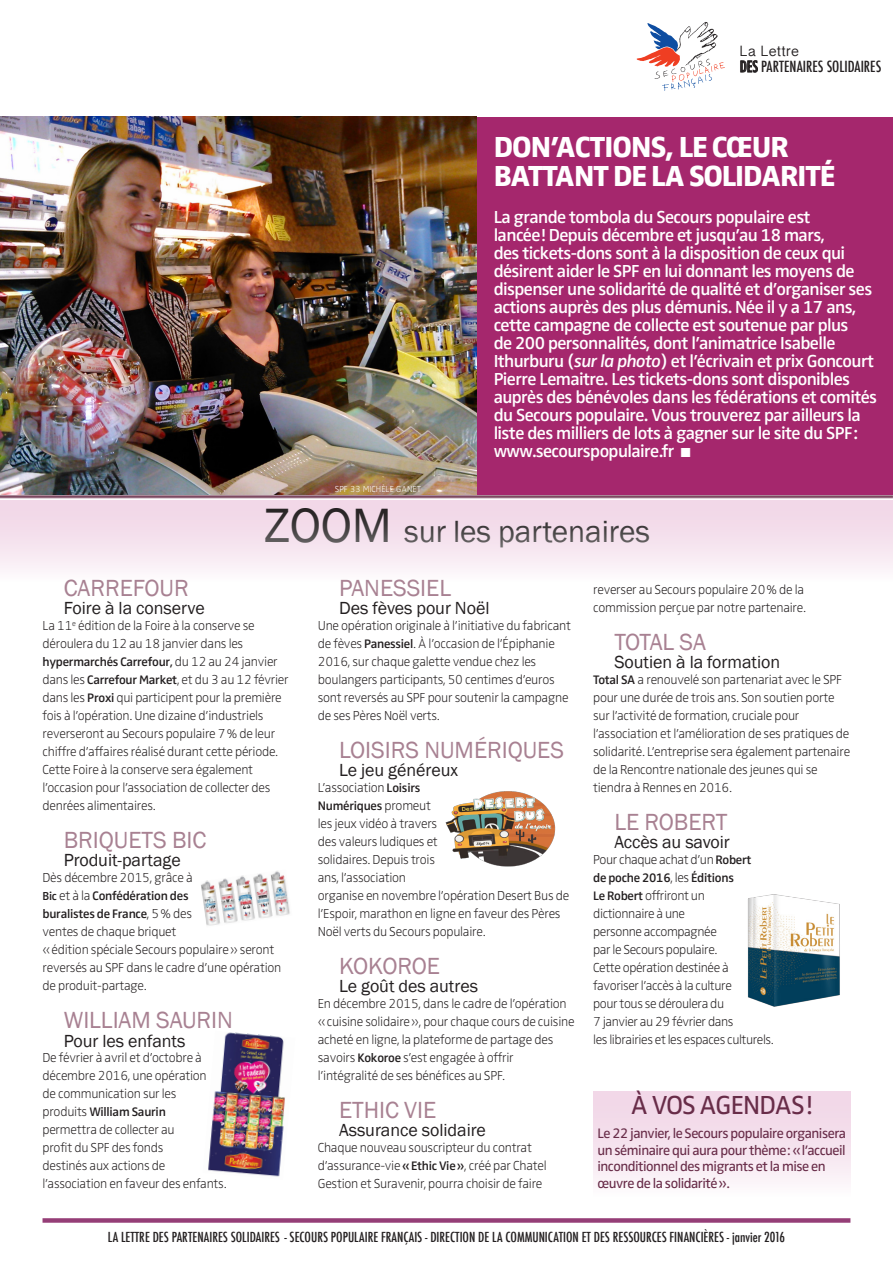
<style>
.page{position:relative;width:893px;height:1263px;background:#fff}
.page>*{position:absolute;margin:0;border:0;box-sizing:border-box;transform-origin:0 0}
.t1{font:31.5px "Franklin Gothic";letter-spacing:-.005em;color:#231f20}
._1_TITRE_zwo-breve_c{font:800 30px/28.5px "Zwo OT";letter-spacing:-.035em;color:#fff}
.Présentation_partena{font:27px "Zwo OT";letter-spacing:-.035em;color:#682c48}
._4_INTERTITRE{font:24px "Franklin Gothic";letter-spacing:-.005em;color:#a88192}
._1_TITRE_zwo-breve_c-2{font:600 18px/18px "Zwo OT";letter-spacing:-.035em;color:#fff}
._4_INTERTITRE-2{font:18px "Franklin Gothic";letter-spacing:-.005em;color:#231f20}
.t2{font:500 condensed 15px "Futura";color:#231f20}
.t3{font:15px "Malayalam Sangam MN";color:#231f20}
.Présentation_partena-2{font:14.25px/16.5px "Zwo OT";letter-spacing:-.035em;color:#682c48}
.texte_courant_brèves{font:300 expanded 13.5px/18px "Zwo OT";letter-spacing:-.02em;color:#231f20}
.t4{font:500 condensed 13.5px "Futura";color:#231f20}
.texte_courant_brèves-2{font:600 12.75px/18px "Zwo OT";letter-spacing:-.02em;color:#231f20}
.CRÉDIT_PHOTO{font:300 expanded 9px "Zwo OT";color:#fff}
.s1{font-style:italic}
.s2{font-size:13.5px}
.s3{font-size:49.5px}
.s4{font-size:12px}
.s5{font-weight:300;font-stretch:expanded;font-size:13.5px}
.s6{font-weight:600;font-stretch:normal;font-size:12.75px}
</style>
<div class="page">
<div style="left:593px;top:1091px;width:257px;height:105px;background:linear-gradient(to bottom,#f0d2e4,#fcf8fa)"></div>
<div style="left:43px;top:1218px;width:807px;height:5px;background:#953e77"></div>
<div style="left:0;top:500px;width:893px;height:81px;background:linear-gradient(to bottom,#f0d2e4,#fcf7fa)"></div>
<div style="left:4px;top:117px;width:889px;height:377px;background:#a5276d"></div>
<img style="left:0;top:117px;width:477px;height:377px">
<svg style="left:636px;top:22px;width:122px;height:69px"></svg>
<img style="left:747px;top:894px;width:93px;height:113px">
<img style="left:201px;top:871px;width:89px;height:55px">
<img style="left:445px;top:791px;width:111px;height:76px">
<img style="left:208px;top:1032px;width:77px;height:145px">
<hr style="left:0;top:495px;width:893px;height:3px;background:#682c48">
<p class="t3" style="left:740px;top:43px;width:61px">La Lettre</p>
<p class="t2" style="left:740px;top:57px;width:143px">DES PARTENAIRES SOLIDAIRES</p>
<p class="CRÉDIT_PHOTO" style="left:335px;top:484px;width:88px">SPF 33 MICHÈLE GANET</p>
<p class="_1_TITRE_zwo-breve_c" style="left:494px;top:134px;width:343px">DON’ACTIONS, LE CŒUR<br>BATTANT DE LA SOLIDARITÉ</p>
<p class="_1_TITRE_zwo-breve_c-2" style="left:494px;top:208px;width:385px">La grande tombola du Secours populaire est<br>lancée! Depuis décembre et jusqu’au 18 mars,<br>des tickets-dons sont à la disposition de ceux qui désirent aider le SPF en lui donnant les moyens de dispenser une solidarité de qualité et d’organiser ses actions auprès des plus démunis. Née il y a 17 ans, cette campagne de collecte est soutenue par plus<br>de 200 personnalités, dont l’animatrice Isabelle Ithurburu (<span class="s1">sur la photo</span>) et l’écrivain et prix Goncourt Pierre Lemaitre. Les tickets-dons sont disponibles auprès des bénévoles dans les fédérations et comités du Secours populaire. Vous trouverez par ailleurs la liste des milliers de lots à gagner sur le site du SPF: www.secourspopulaire.fr <span class="s2">■</span></p>
<h1 class="t1" style="left:264px;top:511px;width:388px"><span class="s3">ZOOM</span> sur les partenaires</h1>
<p class="_4_INTERTITRE" style="left:64px;top:573px;width:127px">CARREFOUR</p>
<p class="_4_INTERTITRE-2" style="left:64px;top:596px;width:142px">Foire à la conserve</p>
<p class="texte_courant_brèves" style="left:43px;top:617px;width:214px">La 11<sup>e</sup> édition de la Foire à la conserve se déroulera du 12 au 18 janvier dans les</p>
<p class="texte_courant_brèves-2" style="left:43px;top:653px;width:237px">hypermarchés Carrefour<span class="s4">,</span> <span class="s5">du 12 au 24 janvier</span></p>
<p class="texte_courant_brèves" style="left:43px;top:671px;width:248px">dans les <span class="s6">Carrefour Market</span>, et du 3 au 12 février dans les <span class="s6">Proxi</span> qui participent pour la première fois à l’opération. Une dizaine d’industriels reverseront au Secours populaire 7% de leur chiffre d’affaires réalisé durant cette période.<br>Cette Foire à la conserve sera également l’occasion pour l’association de collecter des denrées alimentaires.</p>
<p class="_4_INTERTITRE" style="left:64px;top:825px;width:144px">BRIQUETS BIC</p>
<p class="_4_INTERTITRE-2" style="left:64px;top:848px;width:118px">Produit-partage</p>
<p class="texte_courant_brèves" style="left:43px;top:869px;width:152px">Dès décembre 2015, grâce à</p>
<p class="texte_courant_brèves-2" style="left:43px;top:887px;width:151px"><span class="s4">Bic</span> <span class="s5">et à la</span> Confédération des buralistes de France<span class="s5">, 5% des</span></p>
<p class="texte_courant_brèves" style="left:43px;top:923px;width:240px">ventes de chaque briquet<br>«édition spéciale Secours populaire» seront reversés au SPF dans le cadre d’une opération de produit-partage.</p>
<p class="_4_INTERTITRE" style="left:64px;top:1005px;width:171px">WILLIAM SAURIN</p>
<p class="_4_INTERTITRE-2" style="left:64px;top:1030px;width:123px">Pour les enfants</p>
<p class="texte_courant_brèves" style="left:43px;top:1049px;width:166px">De février à avril et d’octobre à décembre 2016, une opération de communication sur les</p>
<p class="texte_courant_brèves-2" style="left:43px;top:1103px;width:125px"><span class="s5">produits</span> William Saurin</p>
<p class="texte_courant_brèves" style="left:43px;top:1121px;width:186px">permettra de collecter au<br>profit du SPF des fonds<br>destinés aux actions de l’association en faveur des enfants.</p>
<p class="_4_INTERTITRE" style="left:339px;top:573px;width:114px">PANESSIEL</p>
<p class="_4_INTERTITRE-2" style="left:339px;top:596px;width:152px">Des fèves pour Noël</p>
<p class="texte_courant_brèves" style="left:318px;top:617px;width:255px">Une opération originale à l’initiative du fabricant de fèves <span class="s6">Panessiel</span>. À l’occasion de l’Épiphanie 2016, sur chaque galette vendue chez les boulangers participants, 50 centimes d’euros sont reversés au SPF pour soutenir la campagne de ses Pères Noël verts.</p>
<p class="_4_INTERTITRE" style="left:339px;top:735px;width:226px">LOISIRS NUMÉRIQUES</p>
<p class="_4_INTERTITRE-2" style="left:339px;top:758px;width:120px">Le jeu généreux</p>
<p class="texte_courant_brèves" style="left:318px;top:779px;width:104px">L’association <span class="s6">Loisirs</span></p>
<p class="texte_courant_brèves-2" style="left:318px;top:797px;width:115px">Numériques <span class="s5">promeut</span></p>
<p class="texte_courant_brèves" style="left:318px;top:815px;width:253px">les jeux vidéo à travers<br>des valeurs ludiques et<br>solidaires. Depuis trois<br>ans, l’association<br>organise en novembre l’opération Desert Bus de l’Espoir, marathon en ligne en faveur des Pères<br>Noël verts du Secours populaire.</p>
<p class="_4_INTERTITRE" style="left:339px;top:951px;width:102px">KOKOROE</p>
<p class="_4_INTERTITRE-2" style="left:339px;top:974px;width:140px">Le goût des autres</p>
<p class="texte_courant_brèves" style="left:318px;top:995px;width:258px">En décembre 2015, dans le cadre de l’opération «cuisine solidaire», pour chaque cours de cuisine acheté en ligne, la plateforme de partage des savoirs <span class="s6">Kokoroe</span> s’est engagée à offrir l’intégralité de ses bénéfices au SPF.</p>
<p class="_4_INTERTITRE" style="left:339px;top:1095px;width:99px">ETHIC VIE</p>
<p class="_4_INTERTITRE-2" style="left:339px;top:1118px;width:148px">Assurance solidaire</p>
<p class="texte_courant_brèves" style="left:318px;top:1139px;width:230px">Chaque nouveau souscripteur du contrat d’assurance-vie<span class="s6">«Ethic Vie»</span>, créé par Chatel<br>Gestion et Suravenir, pourra choisir de faire</p>
<p class="t4" style="left:108px;top:1229px;width:679px">LA LETTRE DES PARTENAIRES SOLIDAIRES - SECOURS POPULAIRE FRANÇAIS - DIRECTION DE LA COMMUNICATION ET DES RESSOURCES FINANCIÈRES - janvier 2016</p>
<p class="texte_courant_brèves" style="left:593px;top:581px;width:214px">reverser au Secours populaire 20% de la commission perçue par notre partenaire.</p>
<p class="_4_INTERTITRE" style="left:614px;top:627px;width:93px">TOTAL SA</p>
<p class="_4_INTERTITRE-2" style="left:614px;top:650px;width:167px">Soutien à la formation</p>
<p class="texte_courant_brèves" style="left:593px;top:671px;width:259px"><span class="s6">Total SA</span> a renouvelé son partenariat avec le SPF pour une durée de trois ans. Son soutien porte sur l’activité de formation, cruciale pour l’association et l’amélioration de ses pratiques de solidarité. L’entreprise sera également partenaire de la Rencontre nationale des jeunes qui se tiendra à Rennes en 2016.</p>
<p class="_4_INTERTITRE" style="left:614px;top:807px;width:115px">LE ROBERT</p>
<p class="_4_INTERTITRE-2" style="left:614px;top:830px;width:117px">Accès au savoir</p>
<p class="texte_courant_brèves" style="left:593px;top:851px;width:160px">Pour chaque achat d’un <span class="s6">Robert</span></p>
<p class="texte_courant_brèves-2" style="left:593px;top:869px;width:142px">de poche 2016<span class="s5">, les</span> Éditions</p>
<p class="texte_courant_brèves" style="left:593px;top:887px;width:182px"><span class="s6">Le Robert</span> offriront un<br>dictionnaire à une<br>personne accompagnée<br>par le Secours populaire.<br>Cette opération destinée à favoriser l’accès à la culture<br>pour tous se déroulera du<br>7 janvier au 29 février dans<br>les librairies et les espaces culturels.</p>
<p class="Présentation_partena" style="left:631px;top:1090px;width:183px">À VOS AGENDAS!</p>
<p class="Présentation_partena-2" style="left:597px;top:1126px;width:250px">Le 22 janvier, le Secours populaire organisera un séminaire qui aura pour thème: «l’accueil inconditionnel des migrants et la mise en œuvre de la solidarité».</p>
</div>
